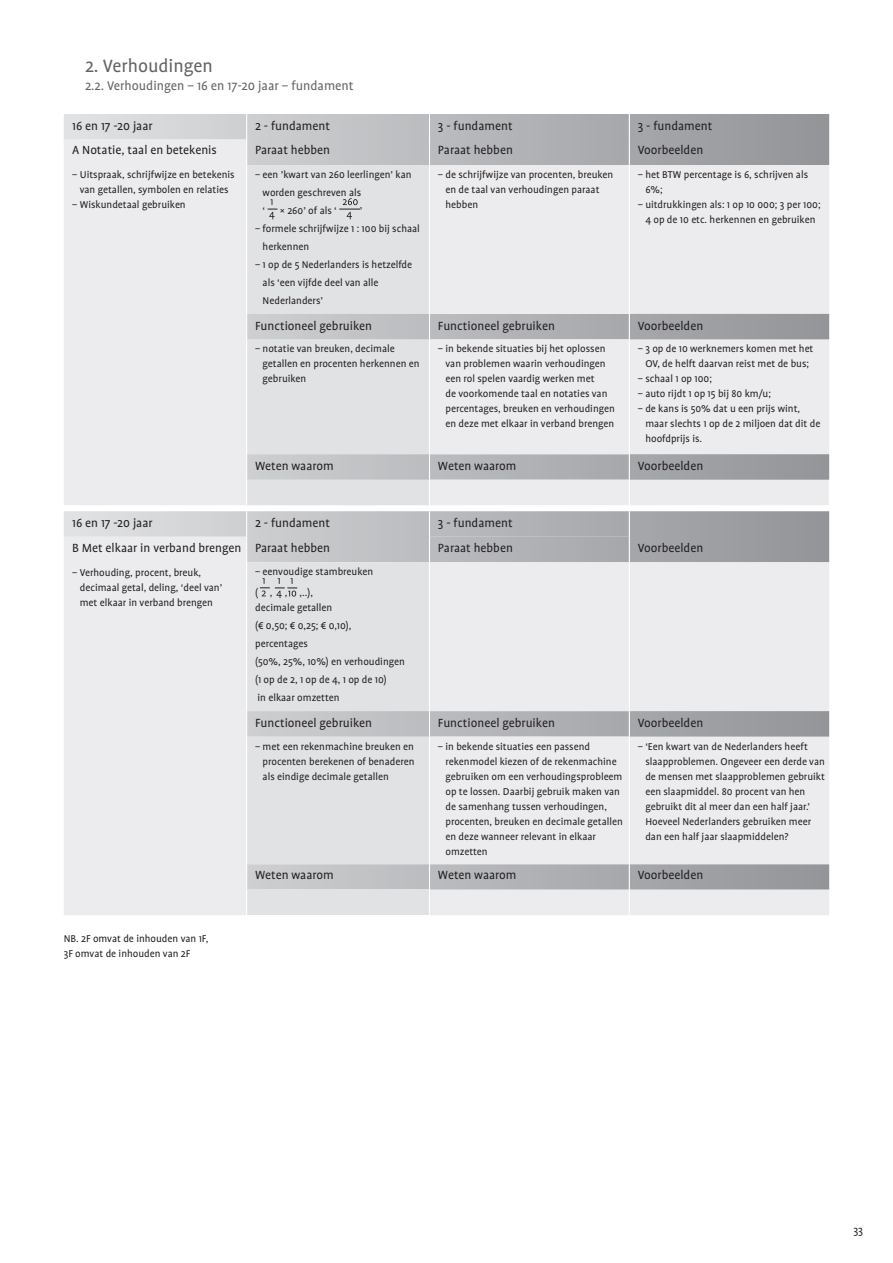
<style>
.page{position:relative;width:893px;height:1263px;background:#fff}
.page>*{position:absolute;margin:0;border:0;box-sizing:border-box;transform-origin:0 0}
.t1{font:20.25px "Profile";color:#636366}
.t2{font:14.25px "Profile";color:#636366}
.t3{font:13.5px "Profile";color:#231f20}
.t4{font:12px "Profile";color:#231f20}
.t5{font:11.25px/15px "Profile";color:#231f20}
</style>
<div class="page">
<div style="left:64px;top:165px;width:182px;height:340px;background:#ececee"></div>
<div style="left:247px;top:165px;width:182px;height:340px;background:#e1e2e4"></div>
<div style="left:430px;top:165px;width:399px;height:340px;background:#ececee"></div>
<svg style="left:247px;top:314px;width:582px;height:166px;background:#d7d8da"></svg>
<hr style="left:629px;top:165px;width:1px;height:149px;background:#fff">
<hr style="left:629px;top:339px;width:1px;height:115px;background:#fff">
<svg style="left:429px;top:314px;width:1px;height:25px"></svg>
<svg style="left:629px;top:314px;width:1px;height:25px"></svg>
<svg style="left:629px;top:454px;width:1px;height:51px"></svg>
<svg style="left:64px;top:114px;width:765px;height:51px;background:#bcbdc0"></svg>
<hr style="left:429px;top:339px;width:1px;height:115px;background:#fff">
<svg style="left:429px;top:454px;width:1px;height:26px"></svg>
<svg style="left:268px;top:199px;width:9px;height:20px"></svg>
<svg style="left:339px;top:198px;width:21px;height:21px"></svg>
<svg style="left:64px;top:562px;width:765px;height:353px;background:#e2e2e4"></svg>
<div style="left:247px;top:562px;width:182px;height:302px;background:#e1e2e4"></div>
<div style="left:430px;top:562px;width:399px;height:302px;background:#ececee"></div>
<div style="left:247px;top:890px;width:182px;height:25px;background:#e1e2e4"></div>
<hr style="left:246px;top:562px;width:1px;height:149px;background:#fff">
<hr style="left:246px;top:737px;width:1px;height:127px;background:#fff">
<svg style="left:246px;top:864px;width:1px;height:51px"></svg>
<hr style="left:429px;top:562px;width:1px;height:149px;background:#fff">
<hr style="left:629px;top:562px;width:1px;height:149px;background:#fff">
<hr style="left:429px;top:737px;width:1px;height:127px;background:#fff">
<hr style="left:629px;top:737px;width:1px;height:127px;background:#fff">
<svg style="left:246px;top:711px;width:583px;height:26px;background:#b1b3b6"></svg>
<svg style="left:429px;top:864px;width:1px;height:51px"></svg>
<svg style="left:629px;top:864px;width:1px;height:51px"></svg>
<svg style="left:64px;top:511px;width:765px;height:51px;background:#bcbdc0"></svg>
<svg style="left:260px;top:578px;width:37px;height:20px"></svg>
<h1 class="t1" style="left:85px;top:55px;width:129px">2. Verhoudingen</h1>
<p class="t2" style="left:85px;top:78px;width:270px">2.2. Verhoudingen – 16 en 17-20 jaar – fundament</p>
<p class="t3" style="left:72px;top:119px;width:82px">16 en 17 -20 jaar</p>
<p class="t3" style="left:255px;top:119px;width:77px">2 - fundament</p>
<p class="t3" style="left:438px;top:119px;width:76px">3 - fundament</p>
<p class="t3" style="left:638px;top:119px;width:76px">3 - fundament</p>
<p class="t3" style="left:72px;top:143px;width:146px">A Notatie, taal en betekenis</p>
<p class="t5" style="left:72px;top:167px;width:164px">− Uitspraak, schrijfwijze en betekenis</p>
<p class="t5" style="left:80px;top:182px;width:150px">van getallen, symbolen en relaties</p>
<p class="t5" style="left:72px;top:197px;width:115px">− Wiskundetaal gebruiken</p>
<p class="t3" style="left:255px;top:143px;width:76px">Paraat hebben</p>
<p class="t3" style="left:438px;top:143px;width:76px">Paraat hebben</p>
<p class="t3" style="left:638px;top:143px;width:67px">Voorbeelden</p>
<p class="t5" style="left:263px;top:166px;width:150px;line-height:18px;text-indent:-7px">− een ’kwart van 260 leerlingen’ kan worden geschreven als<br>‘</p>
<p class="t5" style="left:280px;top:203px;width:58px">× 260’ of als ‘</p>
<p class="t5" style="left:360px;top:203px;width:4px">’</p>
<p class="t5" style="left:255px;top:221px;width:166px">− formele schrijfwijze 1 : 100 bij schaal</p>
<p class="t5" style="left:263px;top:239px;width:48px">herkennen</p>
<p class="t5" style="left:255px;top:257px;width:159px">− 1 op de 5 Nederlanders is hetzelfde</p>
<p class="t5" style="left:263px;top:275px;width:117px">als ‘een vijfde deel van alle</p>
<p class="t5" style="left:263px;top:293px;width:62px">Nederlanders’</p>
<p class="t5" style="left:445px;top:167px;width:169px;text-indent:-7px">– de schrijfwijze van procenten, breuken en de taal van verhoudingen paraat hebben</p>
<p class="t5" style="left:645px;top:167px;width:164px;text-indent:-7px">– het BTW percentage is 6, schrijven als<br>6%;</p>
<p class="t5" style="left:638px;top:197px;width:184px;text-align:center">– uitdrukkingen als: 1 op 10 000; 3 per 100;<br>4 op de 10 etc. herkennen en gebruiken</p>
<p class="t3" style="left:255px;top:319px;width:118px">Functioneel gebruiken</p>
<p class="t3" style="left:438px;top:319px;width:118px">Functioneel gebruiken</p>
<p class="t3" style="left:638px;top:319px;width:67px">Voorbeelden</p>
<p class="t5" style="left:263px;top:341px;width:159px;text-indent:-7px">− notatie van breuken, decimale getallen en procenten herkennen en gebruiken</p>
<p class="t5" style="left:445px;top:341px;width:171px;text-indent:-7px">– in bekende situaties bij het oplossen van problemen waarin verhoudingen een rol spelen vaardig werken met<br>de voorkomende taal en notaties van percentages, breuken en verhoudingen en deze met elkaar in verband brengen</p>
<p class="t5" style="left:638px;top:341px;width:177px;text-align:center">– 3 op de 10 werknemers komen met het<br>OV, de helft daarvan reist met de bus;</p>
<p class="t5" style="left:638px;top:371px;width:76px">– schaal 1 op 100;</p>
<p class="t5" style="left:638px;top:386px;width:135px">– auto rijdt 1 op 15 bij 80 km/u;</p>
<p class="t5" style="left:645px;top:401px;width:177px;text-indent:-7px">– de kans is 50% dat u een prijs wint, maar slechts 1 op de 2 miljoen dat dit de hoofdprijs is.</p>
<p class="t3" style="left:255px;top:459px;width:80px">Weten waarom</p>
<p class="t3" style="left:438px;top:459px;width:80px">Weten waarom</p>
<p class="t3" style="left:638px;top:459px;width:67px">Voorbeelden</p>
<p class="t3" style="left:72px;top:516px;width:82px">16 en 17 -20 jaar</p>
<p class="t3" style="left:255px;top:516px;width:77px">2 - fundament</p>
<p class="t3" style="left:438px;top:516px;width:76px">3 - fundament</p>
<p class="t3" style="left:72px;top:540px;width:171px">B Met elkaar in verband brengen</p>
<p class="t5" style="left:80px;top:565px;width:144px;text-indent:-7px">− Verhouding, procent, breuk, decimaal getal, deling, ‘deel van’ met elkaar in verband brengen</p>
<p class="t3" style="left:255px;top:540px;width:76px">Paraat hebben</p>
<p class="t3" style="left:438px;top:540px;width:76px">Paraat hebben</p>
<p class="t3" style="left:638px;top:540px;width:67px">Voorbeelden</p>
<p class="t5" style="left:255px;top:561px;width:120px;line-height:21px">− eenvoudige stambreuken ( , , ,..),</p>
<p class="t5" style="left:255px;top:599px;width:151px;line-height:18px">decimale getallen<br>(€ 0,50; € 0,25; € 0,10), percentages<br>(50%, 25%, 10%) en verhoudingen (1 op de 2, 1 op de 4, 1 op de 10)<br>in elkaar omzetten</p>
<p class="t3" style="left:255px;top:716px;width:118px">Functioneel gebruiken</p>
<p class="t3" style="left:438px;top:716px;width:118px">Functioneel gebruiken</p>
<p class="t3" style="left:638px;top:716px;width:67px">Voorbeelden</p>
<p class="t5" style="left:263px;top:739px;width:153px;text-align:justify;text-indent:-7px">− met een rekenmachine breuken en procenten berekenen of benaderen als eindige decimale getallen</p>
<p class="t5" style="left:445px;top:739px;width:179px;text-indent:-7px">– in bekende situaties een passend rekenmodel kiezen of de rekenmachine gebruiken om een verhoudingsprobleem op te lossen. Daarbij gebruik maken van de samenhang tussen verhoudingen, procenten, breuken en decimale getallen en deze wanneer relevant in elkaar omzetten</p>
<p class="t5" style="left:645px;top:739px;width:181px;text-indent:-7px">– ‘Een kwart van de Nederlanders heeft slaapproblemen. Ongeveer een derde van de mensen met slaapproblemen gebruikt een slaapmiddel. 80 procent van hen gebruikt dit al meer dan een half jaar.’ Hoeveel Nederlanders gebruiken meer dan een half jaar slaapmiddelen?</p>
<p class="t3" style="left:255px;top:868px;width:80px">Weten waarom</p>
<p class="t3" style="left:438px;top:868px;width:80px">Weten waarom</p>
<p class="t3" style="left:638px;top:868px;width:67px">Voorbeelden</p>
<p class="t5" style="left:64px;top:931px;width:146px">NB. 2F omvat de inhouden van 1F,<br>3F omvat de inhouden van 2F</p>
<p class="t4" style="left:853px;top:1224px;width:11px">33</p>
</div>
